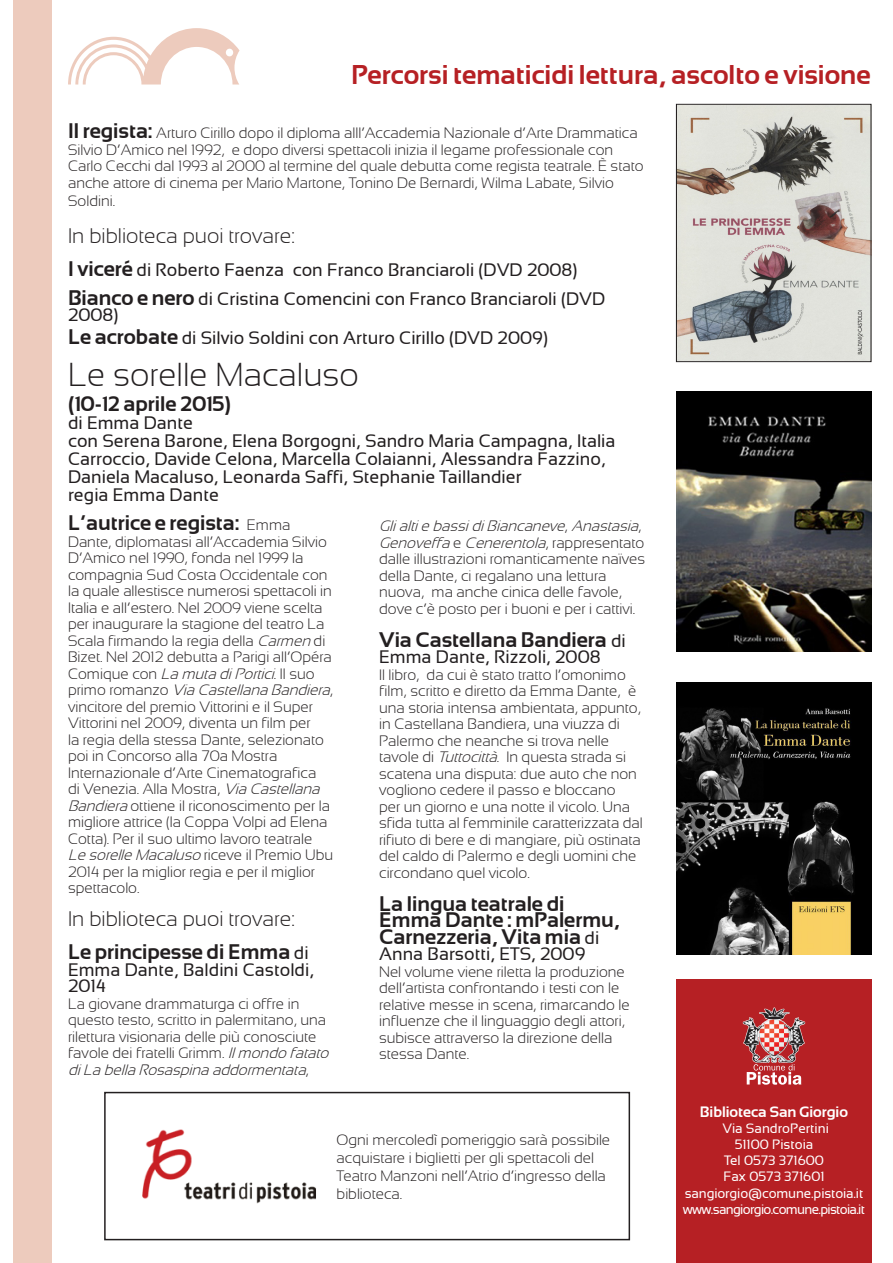
<style>
.page{position:relative;width:893px;height:1263px;background:#fff}
.page>*{position:absolute;margin:0;border:0;box-sizing:border-box;transform-origin:0 0}
.t1{font:300 33px "Sansation";color:#231f20}
.t2{font:700 27px "Sansation";color:#b62024}
.t3{font:700 21px/16.5px "Sansation";color:#231f20}
.t4{font:300 21px "Sansation";color:#231f20}
.t5{font:18px/16.5px "Sansation";color:#231f20}
.t6{font:300 15px/16.5px "Sansation";color:#231f20}
.t7{font:italic 300 15px "Sansation";color:#231f20}
.t8{font:700 15px "Sansation";color:#fff}
.t9{font:13.5px "Sansation";letter-spacing:-.01em;color:#fff}
.t10{font:13.5px "Sansation";letter-spacing:-.05em;color:#fff}
.s1{font-weight:700;font-size:21px}
.s2{font-weight:300;font-size:15px}
.s3{font-style:italic}
.s4{font-weight:400;font-size:18px}
.s5{font-style:normal}
</style>
<div class="page">
<div style="left:104px;top:1092px;width:526px;height:148px;border:2px solid #231f20"></div>
<svg style="left:68px;top:28px;width:172px;height:57px"></svg>
<div style="left:676px;top:979px;width:196px;height:284px;background:#b62024"></div>
<img style="left:742px;top:1007px;width:64px;height:56px">
<svg style="left:747px;top:1064px;width:54px;height:21px"></svg>
<img style="left:678px;top:106px;width:191px;height:254px">
<div style="left:676px;top:104px;width:195px;height:258px;border:1px solid #231f20"></div>
<img style="left:676px;top:682px;width:196px;height:273px">
<img style="left:676px;top:391px;width:195px;height:260px">
<div style="left:14px;top:0;width:38px;height:1263px;background:#edcbbd"></div>
<img style="left:142px;top:1129px;width:174px;height:75px">
<p class="t2" style="left:351px;top:59px;width:521px">Percorsi tematicidi lettura, ascolto e visione</p>
<p class="t6" style="left:68px;top:125px;width:577px"><span class="s1">Il regista:</span> Arturo Cirillo dopo il diploma alll’Accademia Nazionale d’Arte Drammatica Silvio D’Amico nel 1992, e dopo diversi spettacoli inizia il legame professionale con Carlo Cecchi dal 1993 al 2000 al termine del quale debutta come regista teatrale. È stato anche attore di cinema per Mario Martone, Tonino De Bernardi, Wilma Labate, Silvio</p>
<p class="t6" style="left:68px;top:192px;width:49px">Soldini.</p>
<p class="t4" style="left:68px;top:224px;width:229px">In biblioteca puoi trovare:</p>
<p class="t5" style="left:68px;top:262px;width:511px"><span class="s1">I viceré</span> di Roberto Faenza con Franco Branciaroli (DVD 2008)</p>
<p class="t5" style="left:68px;top:290px;width:539px"><span class="s1">Bianco e nero</span> di Cristina Comencini con Franco Branciaroli (DVD<br>2008)</p>
<p class="t5" style="left:68px;top:329px;width:481px"><span class="s1">Le acrobate</span> di Silvio Soldini con Arturo Cirillo (DVD 2009)</p>
<p class="t1" style="left:68px;top:356px;width:292px">Le sorelle Macaluso</p>
<p class="t3" style="left:68px;top:395px;width:164px">(10-12 aprile 2015)</p>
<p class="t5" style="left:68px;top:414px;width:127px">di Emma Dante</p>
<p class="t5" style="left:68px;top:432px;width:549px;line-height:18px">con Serena Barone, Elena Borgogni, Sandro Maria Campagna, Italia<br>Carroccio, Davide Celona, Marcella Colaianni, Alessandra Fazzino,<br>Daniela Macaluso, Leonarda Saffi, Stephanie Taillandier</p>
<p class="t5" style="left:68px;top:486px;width:152px">regia Emma Dante</p>
<p class="t3" style="left:68px;top:514px;width:224px">L’autrice e regista: <span class="s2">Emma</span></p>
<p class="t6" style="left:68px;top:533px;width:268px">Dante, diplomatasi all’Accademia Silvio D’Amico nel 1990, fonda nel 1999 la compagnia Sud Costa Occidentale con la quale allestisce numerosi spettacoli in Italia e all’estero. Nel 2009 viene scelta per inaugurare la stagione del teatro La Scala firmando la regia della <span class="s3">Carmen</span> di Bizet. Nel 2012 debutta a Parigi all’Opéra C o m i q u e c o n <span class="s3">La muta diPortici</span>. I l s u o<br>p r i m o r o m a n z o <span class="s3">Via Castellana Bandiera</span>, vincitore del premio Vittorini e il Super Vittorini nel 2009, diventa un film per<br>la regia della stessa Dante, selezionato poi in Concorso alla 70a Mostra Internazionale d’Arte Cinematografica<br>di Venezia. Alla Mostra, <span class="s3">Via Castellana Bandiera</span> ottiene il riconoscimento per la migliore attrice (la Coppa Volpi ad Elena Cotta). Per il suo ultimo lavoro teatrale</p>
<p class="t6" style="left:68px;top:847px;width:267px"><span class="s3">LesorelleMacaluso</span> r i c ev e i l P r e m i o U b u<br>2014 per la miglior regia e per il miglior spettacolo.</p>
<p class="t4" style="left:68px;top:907px;width:229px">In biblioteca puoi trovare:</p>
<p class="t3" style="left:68px;top:943px;width:242px">Le principesse di Emma <span class="s4">di</span></p>
<p class="t5" style="left:68px;top:961px;width:247px">Emma Dante, Baldini Castoldi,<br>2014</p>
<p class="t6" style="left:68px;top:995px;width:266px">La giovane drammaturga ci offre in questo testo, scritto in palermitano, una rilettura visionaria delle più conosciute favole dei fratelli Grimm. <span class="s3">Ilmondo fatato</span></p>
<p class="t7" style="left:68px;top:1061px;width:244px">diLa bella Rosaspina addormentata<span class="s5">,</span></p>
<p class="t6" style="left:379px;top:518px;width:267px"><span class="s3">GlialtiebassidiBiancaneve</span>, <span class="s3">Anastasia</span>, <span class="s3">Genoveffa</span> e <span class="s3">Cenerentola</span>, r a p p r e s e n t a t o dalle illustrazioni romanticamente naïves della Dante, ci regalano una lettura nuova, ma anche cinica delle favole, dove c’è posto per i buoni e per i cattivi.</p>
<p class="t3" style="left:379px;top:631px;width:248px">Via Castellana Bandiera <span class="s4">di</span></p>
<p class="t5" style="left:379px;top:648px;width:223px">Emma Dante, Rizzoli, 2008</p>
<p class="t6" style="left:379px;top:666px;width:265px">Il libro, da cui è stato tratto l’omonimo film, scritto e diretto da Emma Dante, è una storia intensa ambientata, appunto, in Castellana Bandiera, una viuzza di Palermo che neanche si trova nelle tavole di <span class="s3">Tuttocittà</span>. In questa strada si scatena una disputa: due auto che non vogliono cedere il passo e bloccano<br>per un giorno e una notte il vicolo. Una sfida tutta al femminile caratterizzata dal rifiuto di bere e di mangiare, più ostinata del caldo di Palermo e degli uomini che circondano quel vicolo.</p>
<p class="t3" style="left:379px;top:895px;width:242px">La lingua teatrale di<br>Emma Dante : mPalermu,<br>Carnezzeria, Vita mia <span class="s4">di</span></p>
<p class="t5" style="left:379px;top:945px;width:208px">Anna Barsotti, ETS, 2009</p>
<p class="t6" style="left:379px;top:963px;width:252px">Nel volume viene riletta la produzione dell’artista confrontando i testi con le relative messe in scena, rimarcando le influenze che il linguaggio degli attori, subisce attraverso la direzione della stessa Dante.</p>
<p class="t6" style="left:337px;top:1131px;width:275px;line-height:18px">Ogni mercoledì pomeriggio sarà possibile acquistare i biglietti per gli spettacoli del<br>Teatro Manzoni nell’Atrio d’ingresso della</p>
<p class="t6" style="left:337px;top:1186px;width:67px">biblioteca.</p>
<p class="t8" style="left:700px;top:1103px;width:150px">Biblioteca San Giorgio</p>
<p class="t9" style="left:722px;top:1120px;width:108px">Via SandroPertini</p>
<p class="t9" style="left:735px;top:1137px;width:80px">51100 Pistoia</p>
<p class="t9" style="left:724px;top:1153px;width:102px">Tel 0573 371600</p>
<p class="t9" style="left:723px;top:1169px;width:103px">Fax 0573 371601</p>
<p class="t9" style="left:685px;top:1185px;width:180px">sangiorgio@comune.pistoia.it</p>
<p class="t10" style="left:683px;top:1201px;width:184px">www.sangiorgio.comune.pistoia.it</p>
</div>
